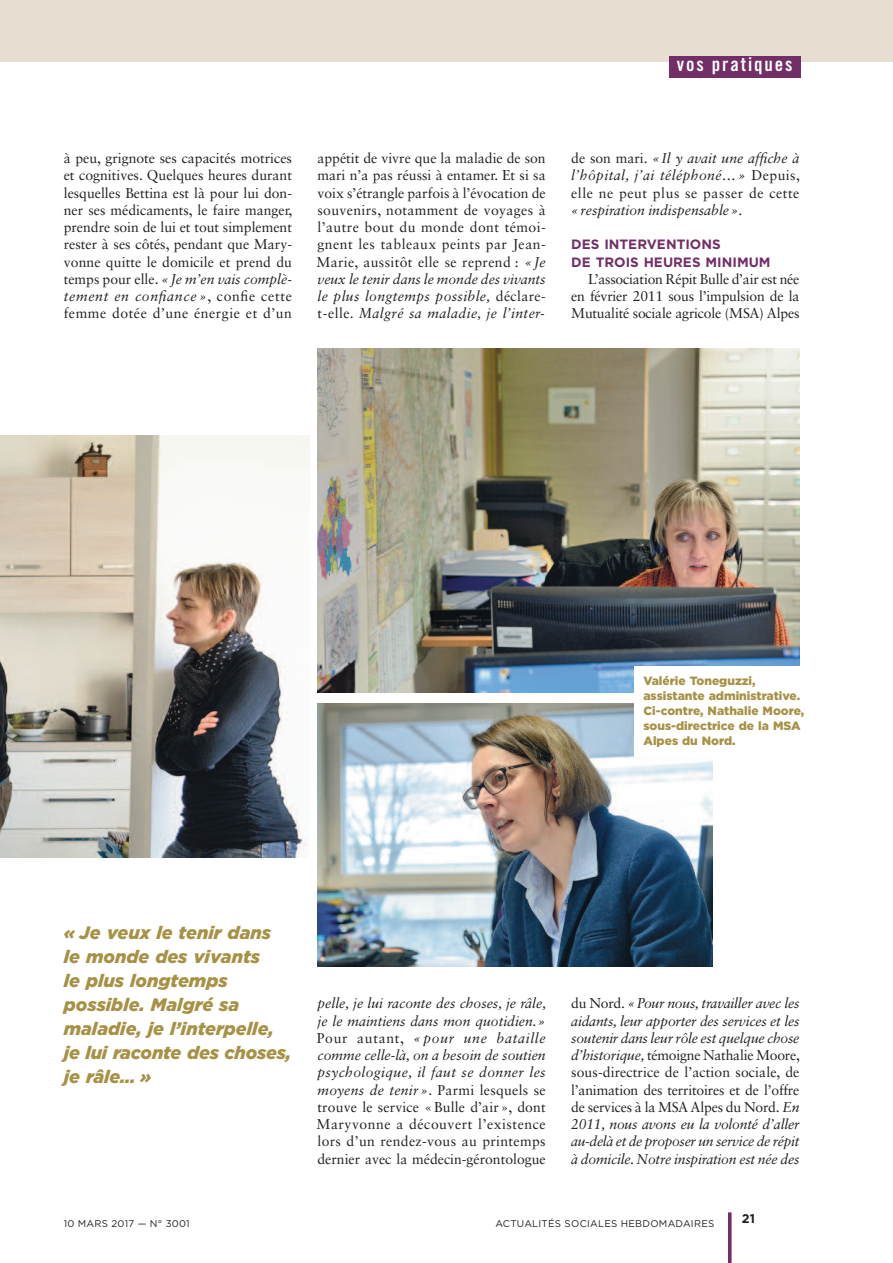
<style>
.page{position:relative;width:893px;height:1263px;background:#fff}
.page>*{position:absolute;margin:0;border:0;box-sizing:border-box;transform-origin:0 0}
.t1{font:19.05px "Trade Gothic LT Std Bd Cn 20";letter-spacing:.1em;color:#fff}
.t2{font:italic 900 18px/24px "Gotham";color:#a69144}
.t3{font:italic 14.25px/17.2px "Sabon LT Std";color:#231f20;text-align:justify}
.t4{font:14.25px/17.2px "Sabon LT Std";letter-spacing:.005em;color:#231f20;text-align:justify}
.t5{font:700 13.5px/17.2px "Gotham";color:#722e66}
.t6{font:700 12.6px "Gotham";color:#231f20}
.t7{font:900 12px/15px "Gotham";color:#a69144}
.t8{font:9.75px "Gotham";letter-spacing:.025em;color:#231f20}
.s1{font-style:italic}
.s2{font-style:normal}
</style>
<div class="page">
<svg style="left:728px;top:1212px;width:4px;height:51px"></svg>
<div style="left:0;top:0;width:893px;height:62px;background:#e7ddd1"></div>
<div style="left:669px;top:56px;width:132px;height:22px;background:#722e66"></div>
<img style="left:0;top:435px;width:309px;height:423px">
<img style="left:317px;top:703px;width:395px;height:263px">
<img style="left:317px;top:349px;width:482px;height:344px">
<div style="left:634px;top:666px;width:182px;height:91px;background:#fff"></div>
<h1 class="t1" style="left:677px;top:57px;width:117px">vos pratiques</h1>
<p class="t4" style="left:64px;top:151px;width:230px">à peu, grignote ses capacités motrices et cognitives. Quelques heures durant lesquelles Bettina est là pour lui don&shy;ner ses médicaments, le faire manger, prendre soin de lui et tout simplement rester à ses côtés, pendant que Mary&shy;vonne quitte le domicile et prend du temps pour elle. <span class="s1">«Je m’en vais complè&shy;tement en confiance »</span>, confie cette femme dotée d’une énergie et d’un</p>
<p class="t4" style="left:317px;top:151px;width:231px">appétit de vivre que la maladie de son mari n’a pas réussi à entamer. Et si sa voix s’étrangle parfois à l’évocation de souvenirs, notamment de voyages à l’autre bout du monde dont témoi&shy;gnent les tableaux peints par Jean-Marie, aussitôt elle se reprend : <span class="s1">« Je veux le tenir dans le monde des vivants le plus longtemps possible,</span> déclare&shy;t-elle. <span class="s1">Malgré sa maladie, je l’inter-</span></p>
<p class="t3" style="left:571px;top:150px;width:231px"><span class="s2">de son mari.</span> «Il y avait une affiche à l’hôpital, j’ai téléphoné…» <span class="s2">Depuis, elle ne peut plus se passer de cette </span>«respiration indispensable»<span class="s2">.</span></p>
<p class="t5" style="left:571px;top:237px;width:201px">DES INTERVENTIONS<br>DE TROIS HEURES MINIMUM</p>
<p class="t4" style="left:571px;top:271px;width:230px;text-indent:17px">L’association Répit Bulle d’air est née en février 2011 sous l’impulsion de la Mutualité sociale agricole (MSA) Alpes</p>
<p class="t7" style="left:643px;top:674px;width:162px">Valérie Toneguzzi, assistante administrative.<br>Ci-contre, Nathalie Moore, sous-directrice de la MSA<br>Alpes du Nord.</p>
<p class="t2" style="left:64px;top:922px;width:229px">« Je veux le tenir dans le monde des vivants<br>le plus longtemps possible. Malgré sa maladie, je l’interpelle, je lui raconte des choses, je râle… »</p>
<p class="t3" style="left:317px;top:996px;width:231px">pelle, je lui raconte des choses, je râle, je le maintiens dans mon quotidien.» <span class="s2">Pour autant,</span> « pour une bataille comme celle-là, on a besoin de soutien psychologique, il faut se donner les moyens de tenir »<span class="s2">. Parmi lesquels se trouve le service «Bulle d’air», dont Maryvonne a découvert l’existence lors d’un rendez-vous au printemps dernier avec la médecin-gérontologue</span></p>
<p class="t3" style="left:571px;top:996px;width:230px"><span class="s2">du Nord.</span> «Pour nous, travailler avec les aidants, leur apporter des services et les soutenir dans leur rôle est quelque chose d’historique, <span class="s2">témoigne Nathalie Moore, sous-directrice de l’action sociale, de l’animation des territoires et de l’offre de services à la MSA Alpes du Nord.</span> En 2011, nous avons eu la volonté d’aller au-delà et de proposer un service de répit à domicile. Notre inspiration est née des</p>
<p class="t8" style="left:64px;top:1220px;width:128px">10 MARS 2017 — N° 3001</p>
<p class="t8" style="left:495px;top:1220px;width:220px">ACTUALITÉS SOCIALES HEBDOMADAIRES</p>
<p class="t6" style="left:742px;top:1214px;width:15px">21</p>
</div>
